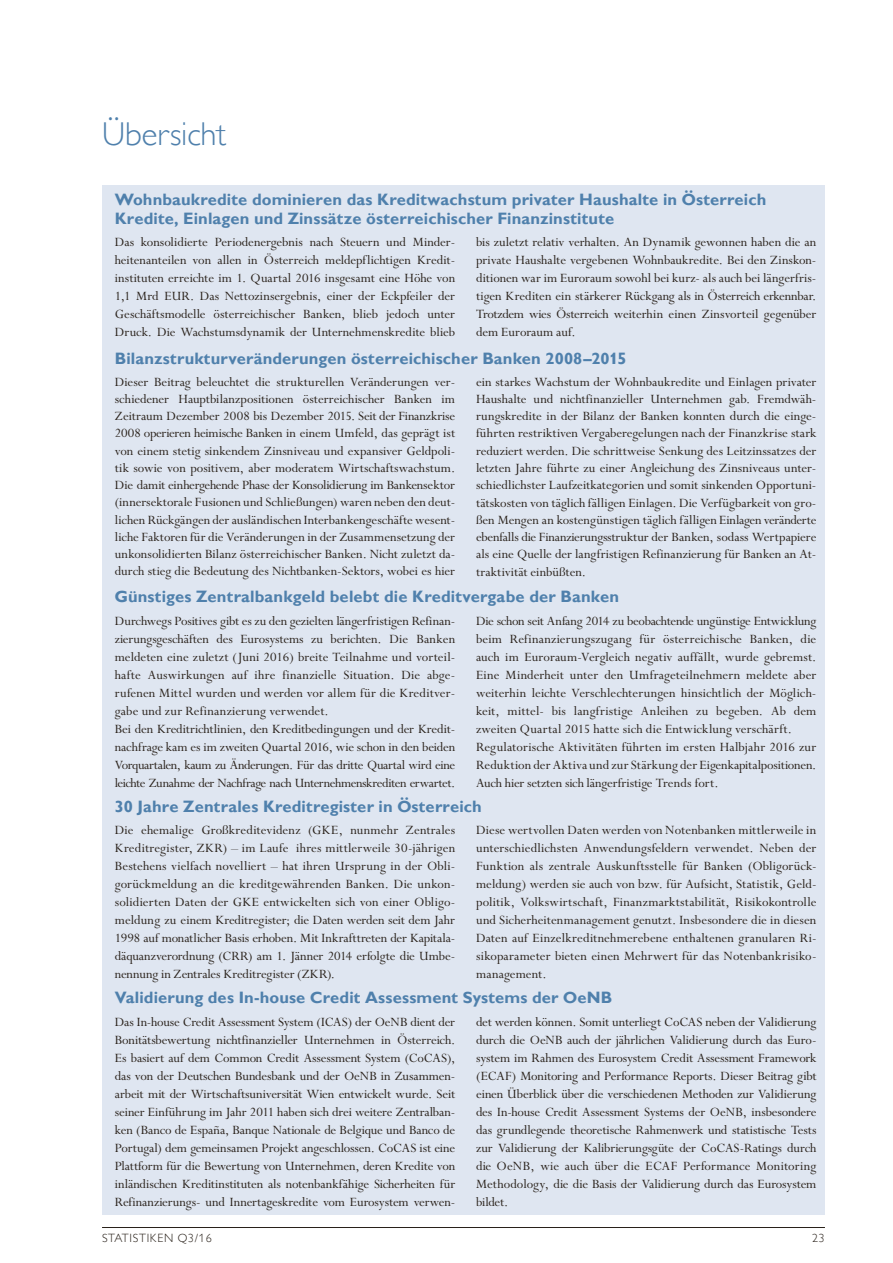
<style>
.page{position:relative;width:893px;height:1263px;background:#fff}
.page>*{position:absolute;margin:0;border:0;box-sizing:border-box;transform-origin:0 0}
.t1{font:300 33px "Gill Sans MT Pro";color:#4f80ac}
.t2{font:700 16.5px/19.5px "Gill Sans MT Pro";letter-spacing:.005em;color:#4f80ac}
.t3{font:14.25px/18px "Perpetua Std";color:#29211a;text-align:justify}
.t4{font:300 12px "Gill Sans MT Pro";letter-spacing:.06em;color:#29211a}
</style>
<div class="page">
<hr style="left:102px;top:1227px;width:723px;height:1px;background:#29211a">
<div style="left:102px;top:185px;width:723px;height:1030px;background:#dfe6f1"></div>
<h1 class="t1" style="left:102px;top:114px;width:126px">Übersicht</h1>
<p class="t2" style="left:115px;top:189px;width:653px">Wohnbaukredite dominieren das Kreditwachstum privater Haushalte in Österreich<br>Kredite, Einlagen und Zinssätze österreichischer Finanzinstitute</p>
<p class="t3" style="left:115px;top:234px;width:342px">Das konsolidierte Periodenergebnis nach Steuern und Minder&shy;heitenanteilen von allen in Österreich meldepflichtigen Kredit&shy;instituten erreichte im 1. Quartal 2016 insgesamt eine Höhe von 1,1 Mrd EUR. Das Nettozinsergebnis, einer der Eckpfeiler der Geschäftsmodelle österreichischer Banken, blieb jedoch unter Druck. Die Wachstumsdynamik der Unternehmenskredite blieb</p>
<p class="t3" style="left:476px;top:234px;width:342px">bis zuletzt relativ verhalten. An Dynamik gewonnen haben die an private Haushalte vergebenen Wohnbaukredite. Bei den Zinskon&shy;ditionen war im Euroraum sowohl bei kurz- als auch bei längerfris&shy;tigen Krediten ein stärkerer Rückgang als in Österreich erkennbar.<br>Trotzdem wies Österreich weiterhin einen Zinsvorteil gegenüber dem Euroraum auf.</p>
<p class="t2" style="left:115px;top:348px;width:513px">Bilanzstrukturveränderungen österreichischer Banken 2008–2015</p>
<p class="t3" style="left:115px;top:373px;width:342px;line-height:17.2px">Dieser Beitrag beleuchtet die strukturellen Veränderungen ver&shy;schiedener Hauptbilanzpositionen österreichischer Banken im Zeitraum Dezember 2008 bis Dezember 2015. Seit der Finanzkrise 2008 operieren heimische Banken in einem Umfeld, das geprägt ist von einem stetig sinkendem Zinsniveau und expansiver Geldpoli&shy;tik sowie von positivem, aber moderatem Wirtschaftswachstum.<br>Die damit einhergehende Phase der Konsolidierung im Bankensektor (innersektorale Fusionen und Schließungen) waren neben den deut&shy;lichen Rückgängen der ausländischen Interbankengeschäfte wesent&shy;liche Faktoren für die Veränderungen in der Zusammensetzung der unkonsolidierten Bilanz österreichischer Banken. Nicht zuletzt da&shy;durch stieg die Bedeutung des Nichtbanken--Sektors, wobei es hier</p>
<p class="t3" style="left:476px;top:373px;width:342px;line-height:17.2px">ein starkes Wachstum der Wohnbaukredite und Einlagen privater Haushalte und nichtfinanzieller Unternehmen gab. Fremdwäh&shy;rungskredite in der Bilanz der Banken konnten durch die einge&shy;führten restriktiven Vergaberegelungen nach der Finanzkrise stark reduziert werden. Die schrittweise Senkung des Leitzinssatzes der letzten Jahre führte zu einer Angleichung des Zinsniveaus unter&shy;schiedlichster Laufzeitkategorien und somit sinkenden Opportuni&shy;tätskosten von täglich fälligen Einlagen. Die Verfügbarkeit von gro&shy;ßen Mengen an kostengünstigen täglich fälligen Einlagen veränderte ebenfalls die Finanzierungsstruktur der Banken, sodass Wertpapiere als eine Quelle der langfristigen Refinanzierung für Banken an At&shy;traktivität einbüßten.</p>
<p class="t2" style="left:115px;top:586px;width:506px">Günstiges Zentralbankgeld belebt die Kreditvergabe der Banken</p>
<p class="t3" style="left:115px;top:612px;width:342px;text-align:left">Durchwegs Positives gibt es zu den gezielten längerfristigen Refinan&shy;zierungsgeschäften des Eurosystems zu berichten. Die Banken meldeten eine zuletzt (Juni 2016) breite Teilnahme und vorteil&shy;hafte Auswirkungen auf ihre finanzielle Situation. Die abge&shy;rufenen Mittel wurden und werden vor allem für die Kreditver&shy;gabe und zur Refinanzierung verwendet.<br>Bei den Kreditrichtlinien, den Kreditbedingungen und der Kredit&shy;nachfrage kam es im zweiten Quartal 2016, wie schon in den beiden Vorquartalen, kaum zu Änderungen. Für das dritte Quartal wird eine leichte Zunahme der Nachfrage nach Unternehmenskrediten erwartet.</p>
<p class="t3" style="left:476px;top:612px;width:342px;text-align:left">Die schon seit Anfang 2014 zu beobachtende ungünstige Entwicklung beim Refinanzierungszugang für österreichische Banken, die auch im Euroraum-Vergleich negativ auffällt, wurde gebremst.<br>Eine Minderheit unter den Umfrageteilnehmern meldete aber weiterhin leichte Verschlechterungen hinsichtlich der Möglich&shy;keit, mittel- bis langfristige Anleihen zu begeben. Ab dem zweiten Quartal 2015 hatte sich die Entwicklung verschärft.<br>Regulatorische Aktivitäten führten im ersten Halbjahr 2016 zur Reduktion der Aktiva und zur Stärkung der Eigenkapitalpositionen.<br>Auch hier setzten sich längerfristige Trends fort.</p>
<p class="t2" style="left:115px;top:796px;width:369px">30 Jahre Zentrales Kreditregister in Österreich</p>
<p class="t3" style="left:115px;top:822px;width:342px">Die ehemalige Großkreditevidenz (GKE, nunmehr Zentrales Kreditregister, ZKR) – im Laufe ihres mittlerweile 30-jährigen Bestehens vielfach novelliert – hat ihren Ursprung in der Obli&shy;gorückmeldung an die kreditgewährenden Banken. Die unkon&shy;solidierten Daten der GKE entwickelten sich von einer Obligo&shy;meldung zu einem Kreditregister; die Daten werden seit dem Jahr 1998 auf monatlicher Basis erhoben. Mit Inkrafttreten der Kapitala&shy;däquanzverordnung (CRR) am 1. Jänner 2014 erfolgte die Umbe&shy;nennung in Zentrales Kreditregister (ZKR).</p>
<p class="t3" style="left:476px;top:822px;width:342px">Diese wertvollen Daten werden von Notenbanken mittlerweile in unterschiedlichsten Anwendungsfeldern verwendet. Neben der Funktion als zentrale Auskunftsstelle für Banken (Obligorück&shy;meldung) werden sie auch von bzw. für Aufsicht, Statistik, Geld&shy;politik, Volkswirtschaft, Finanzmarktstabilität, Risikokontrolle und Sicherheitenmanagement genutzt. Insbesondere die in diesen Daten auf Einzelkreditnehmerebene enthaltenen granularen Ri&shy;sikoparameter bieten einen Mehrwert für das Notenbankrisiko&shy;management.</p>
<p class="t3" style="left:115px;top:1013px;width:342px">Das In-house Credit Assessment System (ICAS) der OeNB dient der Bonitätsbewertung nichtfinanzieller Unternehmen in Österreich.<br>Es basiert auf dem Common Credit Assessment System (CoCAS), das von der Deutschen Bundesbank und der OeNB in Zusammen&shy;arbeit mit der Wirtschaftsuniversität Wien entwickelt wurde. Seit seiner Einführung im Jahr 2011 haben sich drei weitere Zentralban&shy;ken (Banco de España, Banque Nationale de Belgique und Banco de Portugal) dem gemeinsamen Projekt angeschlossen. CoCAS ist eine Plattform für die Bewertung von Unternehmen, deren Kredite von inländischen Kreditinstituten als notenbankfähige Sicherheiten für Refinanzierungs- und Innertageskredite vom Eurosystem verwen-</p>
<p class="t3" style="left:476px;top:1013px;width:342px">det werden können. Somit unterliegt CoCAS neben der Validierung durch die OeNB auch der jährlichen Validierung durch das Euro&shy;system im Rahmen des Eurosystem Credit Assessment Framework (ECAF) Monitoring and Performance Reports. Dieser Beitrag gibt einen Überblick über die verschiedenen Methoden zur Validierung des In-house Credit Assessment Systems der OeNB, insbesondere das grundlegende theoretische Rahmenwerk und statistische Tests zur Validierung der Kalibrierungsgüte der CoCAS-Ratings durch die OeNB, wie auch über die ECAF Performance Monitoring Methodology, die die Basis der Validierung durch das Eurosystem bildet.</p>
<p class="t2" style="left:115px;top:987px;width:499px">Validierung des In-house Credit Assessment Systems der OeNB</p>
<p class="t4" style="left:102px;top:1231px;width:111px">STATISTIKEN Q3/16</p>
<p class="t4" style="left:812px;top:1231px;width:14px">23</p>
</div>
